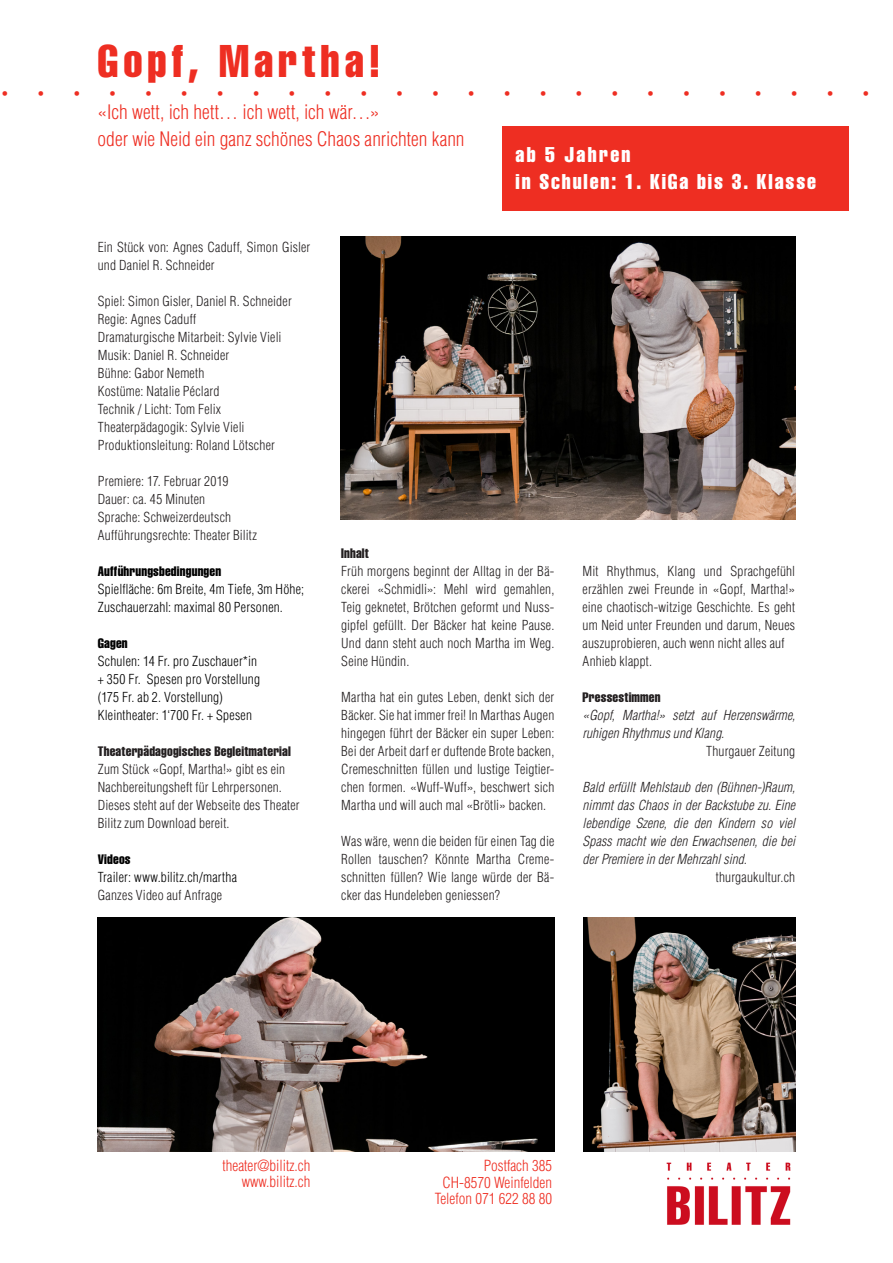
<style>
.page{position:relative;width:893px;height:1263px;background:#fff}
.page>*{position:absolute;margin:0;border:0;box-sizing:border-box;transform-origin:0 0}
.t1{font:45px "Helvetica LT Std Comp";letter-spacing:.11em;color:#ee2e22}
.t2{font:21px "Helvetica LT Std Comp";letter-spacing:.09em;color:#fff}
.t3{font:21px "Helvetica";color:#ee2e22}
.t4{font:21px "Helvetica LT Std Comp";letter-spacing:.11em;color:#fff}
.UNtertitel{font:300 condensed 19.5px/27px "Helvetica LT Std";letter-spacing:.005em;color:#ee2e22}
.Klein_Rechts{font:300 condensed 15px "Helvetica LT Std";color:#ee2e22}
.Lauftext{font:300 condensed 13.5px/18px "Helvetica LT Std";letter-spacing:.015em;color:#231f20;text-align:justify}
.Lauftext-2{font:italic 300 condensed 13.5px/18px "Helvetica LT Std";letter-spacing:.01em;color:#231f20}
.Lauftext-3{font:300 condensed 13.5px/18px "Helvetica LT Std";letter-spacing:.015em;color:#000}
.Lauftext-4{font:13.5px "Helvetica LT Std Comp";letter-spacing:.01em;color:#231f20}
.Lauftext_Fett{font:13.5px "Helvetica LT Std Comp";letter-spacing:.015em;color:#000}
.Lauftext-5{font:13.5px "Helvetica LT Std Comp";letter-spacing:.01em;color:#000}
</style>
<div class="page">
<div style="left:503px;top:126px;width:346px;height:84px;background:#ee2e22"></div>
<img style="left:666px;top:1162px;width:125px;height:63px">
<img style="left:340px;top:236px;width:455px;height:284px">
<img style="left:98px;top:917px;width:456px;height:234px">
<img style="left:583px;top:917px;width:213px;height:234px">
<p class="t1" style="left:98px;top:33px;width:284px">Gopf, Martha!</p>
<p class="UNtertitel" style="left:98px;top:99px;width:368px">«Ich wett, ich hett… ich wett, ich wär…»<br>oder wie Neid ein ganz schönes Chaos anrichten kann</p>
<p class="t3" style="left:1px;top:78px;width:45px">• •</p>
<p class="t3" style="left:73px;top:78px;width:45px">• •</p>
<p class="t3" style="left:145px;top:78px;width:45px">• •</p>
<p class="t3" style="left:217px;top:78px;width:45px">• •</p>
<p class="t3" style="left:288px;top:78px;width:45px">• •</p>
<p class="t3" style="left:360px;top:78px;width:45px">• •</p>
<p class="t3" style="left:432px;top:78px;width:45px">• •</p>
<p class="t3" style="left:503px;top:78px;width:45px">• •</p>
<p class="t3" style="left:575px;top:78px;width:45px">• •</p>
<p class="t3" style="left:647px;top:78px;width:45px">• •</p>
<p class="t3" style="left:719px;top:78px;width:45px">• •</p>
<p class="t3" style="left:790px;top:78px;width:45px">• •</p>
<p class="t3" style="left:862px;top:78px;width:9px">•</p>
<p class="t4" style="left:516px;top:141px;width:116px">ab 5 Jahren</p>
<p class="t2" style="left:516px;top:168px;width:302px">in Schulen: 1. KiGa bis 3. Klasse</p>
<p class="Lauftext" style="left:98px;top:238px;width:214px">Ein Stück von: Agnes Caduff, Simon Gisler und Daniel R. Schneider</p>
<p class="Lauftext" style="left:98px;top:292px;width:195px">Spiel: Simon Gisler, Daniel R. Schneider</p>
<p class="Lauftext" style="left:98px;top:310px;width:100px">Regie: Agnes Caduff</p>
<p class="Lauftext" style="left:98px;top:328px;width:185px">Dramaturgische Mitarbeit: Sylvie Vieli</p>
<p class="Lauftext" style="left:98px;top:346px;width:133px">Musik: Daniel R. Schneider</p>
<p class="Lauftext" style="left:98px;top:364px;width:108px">Bühne: Gabor Nemeth</p>
<p class="Lauftext" style="left:98px;top:382px;width:123px">Kostüme: Natalie Péclard</p>
<p class="Lauftext" style="left:98px;top:400px;width:125px">Technik / Licht: Tom Felix</p>
<p class="Lauftext" style="left:98px;top:418px;width:148px">Theaterpädagogik: Sylvie Vieli</p>
<p class="Lauftext" style="left:98px;top:436px;width:179px">Produktionsleitung: Roland Lötscher</p>
<p class="Lauftext" style="left:98px;top:472px;width:132px">Premiere: 17. Februar 2019</p>
<p class="Lauftext" style="left:98px;top:490px;width:109px">Dauer: ca. 45 Minuten</p>
<p class="Lauftext" style="left:98px;top:508px;width:135px">Sprache: Schweizerdeutsch</p>
<p class="Lauftext" style="left:98px;top:526px;width:161px">Aufführungsrechte: Theater Bilitz</p>
<p class="Lauftext_Fett" style="left:98px;top:563px;width:125px">Aufführungsbedingungen</p>
<p class="Lauftext-3" style="left:98px;top:580px;width:208px">Spielfläche: 6m Breite, 4m Tiefe, 3m Höhe;</p>
<p class="Lauftext-3" style="left:98px;top:598px;width:187px">Zuschauerzahl: maximal 80 Personen.</p>
<p class="Lauftext-5" style="left:98px;top:635px;width:31px">Gagen</p>
<p class="Lauftext-3" style="left:98px;top:652px;width:161px">Schulen: 14 Fr. pro Zuschauer*in</p>
<p class="Lauftext-3" style="left:98px;top:670px;width:164px">+ 350 Fr. Spesen pro Vorstellung (175 Fr. ab 2. Vorstellung)</p>
<p class="Lauftext-3" style="left:98px;top:706px;width:156px">Kleintheater: 1‘700 Fr. + Spesen</p>
<p class="Lauftext-4" style="left:98px;top:743px;width:195px">Theaterpädagogisches Begleitmaterial</p>
<p class="Lauftext" style="left:98px;top:760px;width:203px;text-align:left">Zum Stück «Gopf, Martha!» gibt es ein Nachbereitungsheft für Lehrpersonen.<br>Dieses steht auf der Webseite des Theater Bilitz zum Download bereit.</p>
<p class="Lauftext-5" style="left:98px;top:851px;width:34px">Videos</p>
<p class="Lauftext-3" style="left:98px;top:868px;width:141px">Trailer: www.bilitz.ch/martha</p>
<p class="Lauftext" style="left:98px;top:886px;width:126px">Ganzes Video auf Anfrage</p>
<p class="Lauftext-4" style="left:341px;top:545px;width:29px">Inhalt</p>
<p class="Lauftext" style="left:341px;top:562px;width:215px">Früh morgens beginnt der Alltag in der Bä&shy;ckerei «Schmidli»: Mehl wird gemahlen, Teig geknetet, Brötchen geformt und Nuss&shy;gipfel gefüllt. Der Bäcker hat keine Pause.<br>Und dann steht auch noch Martha im Weg.<br>Seine Hündin.</p>
<p class="Lauftext" style="left:341px;top:688px;width:215px">Martha hat ein gutes Leben, denkt sich der Bäcker. Sie hat immer frei! In Marthas Augen hingegen führt der Bäcker ein super Leben:<br>Bei der Arbeit darf er duftende Brote backen, Cremeschnitten füllen und lustige Teigtier&shy;chen formen. «Wuff-Wuff», beschwert sich Martha und will auch mal «Brötli» backen.</p>
<p class="Lauftext" style="left:341px;top:832px;width:215px">Was wäre, wenn die beiden für einen Tag die Rollen tauschen? Könnte Martha Creme&shy;schnitten füllen? Wie lange würde der Bä&shy;cker das Hundeleben geniessen?</p>
<p class="Lauftext" style="left:583px;top:562px;width:214px">Mit Rhythmus, Klang und Sprachgefühl erzählen zwei Freunde in «Gopf, Martha!» eine chaotisch-witzige Geschichte. Es geht um Neid unter Freunden und darum, Neues auszuprobieren, auch wenn nicht alles auf</p>
<p class="Lauftext" style="left:583px;top:652px;width:71px">Anhieb klappt.</p>
<p class="Lauftext-4" style="left:583px;top:689px;width:80px">Pressestimmen</p>
<p class="Lauftext-2" style="left:583px;top:706px;width:214px">«Gopf, Martha!» setzt auf Herzenswärme, ruhigen Rhythmus und Klang.</p>
<p class="Lauftext" style="left:706px;top:742px;width:91px">Thurgauer Zeitung</p>
<p class="Lauftext-2" style="left:583px;top:778px;width:214px;text-align:justify">Bald erfüllt Mehlstaub den (Bühnen-)Raum, nimmt das Chaos in der Backstube zu. Eine lebendige Szene, die den Kindern so viel Spass macht wie den Erwachsenen, die bei der Premiere in der Mehrzahl sind.</p>
<p class="Lauftext" style="left:716px;top:868px;width:81px">thurgaukultur.ch</p>
<p class="Klein_Rechts" style="left:223px;top:1156px;width:89px">theater@bilitz.ch</p>
<p class="Klein_Rechts" style="left:242px;top:1172px;width:70px">www.bilitz.ch</p>
<p class="Klein_Rechts" style="left:484px;top:1156px;width:70px">Postfach 385</p>
<p class="Klein_Rechts" style="left:442px;top:1173px;width:111px">CH-8570 Weinfelden</p>
<p class="Klein_Rechts" style="left:435px;top:1189px;width:119px">Telefon 071 622 88 80</p>
</div>
